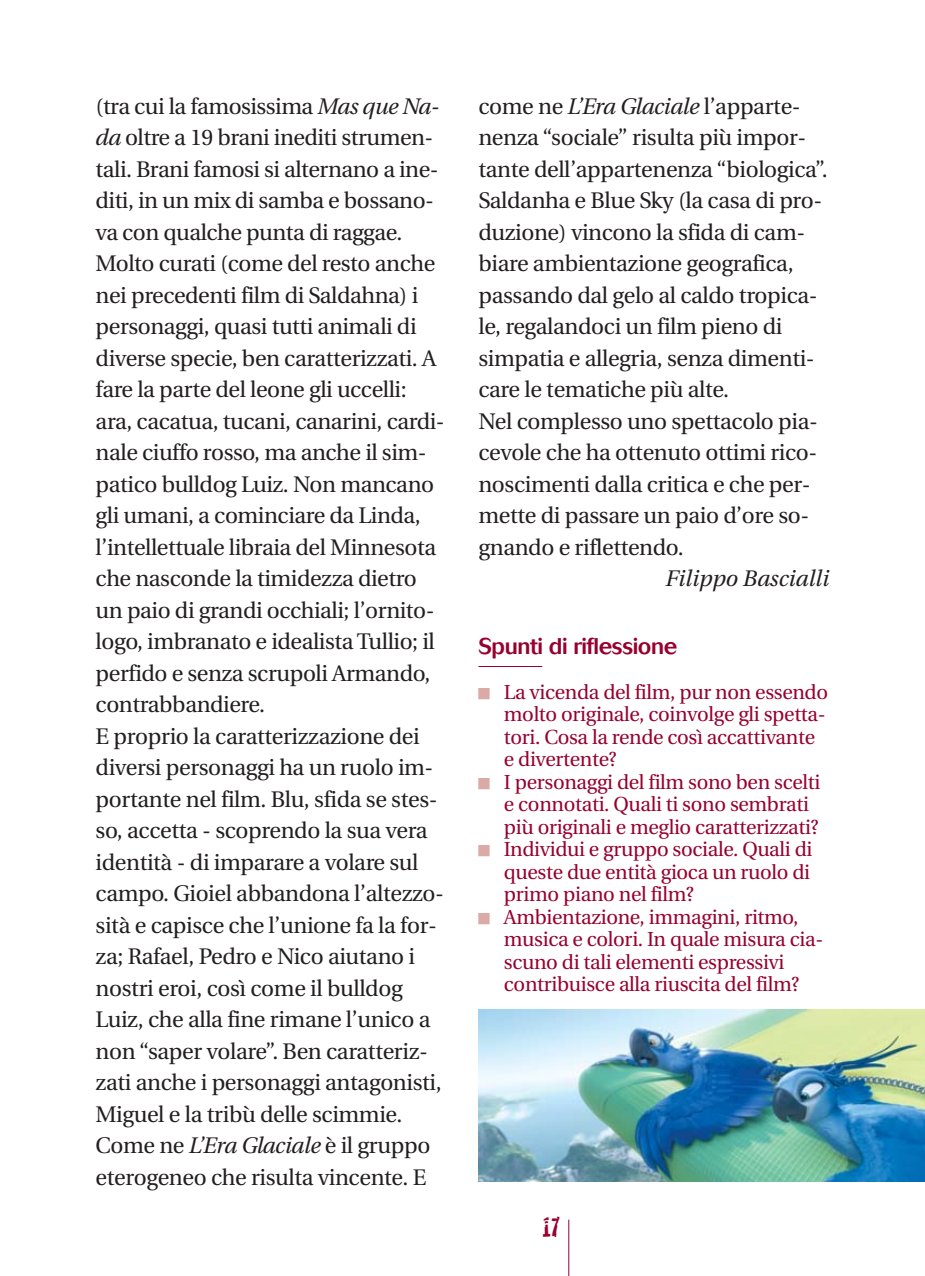
<style>
.page{position:relative;width:925px;height:1276px;background:#fff}
.page>*{position:absolute;margin:0;border:0;box-sizing:border-box;transform-origin:0 0}
.t1{font:27px "Cracked";color:#98002e}
.t2{font:22.5px/31.5px "Utopia";letter-spacing:-.015em;color:#231f20}
.t3{font:500 22.5px "Cosmos";letter-spacing:-.02em;color:#98002e}
.t4{font:italic 22.5px "Utopia";color:#231f20}
.t5{font:20.25px/22.5px "Utopia";letter-spacing:-.015em;color:#98002e}
.s1{font-style:italic}
</style>
<div class="page">
<hr style="left:478px;top:666px;width:64px;height:1px;background:#98002e">
<hr style="left:568px;top:1219px;width:1px;height:56px;background:#98002e">
<img style="left:478px;top:1009px;width:447px;height:172px">
<p class="t2" style="left:96px;top:92px;width:351px">(tra cui la famosissima <span class="s1">Mas que Na&shy;da</span> oltre a 19 brani inediti strumen&shy;tali. Brani famosi si alternano a ine&shy;diti, in un mix di samba e bossano&shy;va con qualche punta di raggae.<br>Molto curati (come del resto anche nei precedenti film di Saldahna) i personaggi, quasi tutti animali di diverse specie, ben caratterizzati. A fare la parte del leone gli uccelli: ara, cacatua, tucani, canarini, cardi&shy;nale ciuffo rosso, ma anche il sim&shy;patico bulldog Luiz. Non mancano gli umani, a cominciare da Linda, l’intellettuale libraia del Minnesota che nasconde la timidezza dietro un paio di grandi occhiali; l’ornito&shy;logo, imbranato e idealista Tullio; il perfido e senza scrupoli Armando, contrabbandiere.<br>E proprio la caratterizzazione dei diversi personaggi ha un ruolo im&shy;portante nel film. Blu, sfida se stes&shy;so, accetta - scoprendo la sua vera identità - di imparare a volare sul campo. Gioiel abbandona l’altezzo&shy;sità e capisce che l’unione fa la for&shy;za; Rafael, Pedro e Nico aiutano i nostri eroi, così come il bulldog Luiz, che alla fine rimane l’unico a non “saper volare”. Ben caratteriz&shy;zati anche i personaggi antagonisti, Miguel e la tribù delle scimmie.<br>Come ne <span class="s1">L’Era Glaciale</span> è il gruppo eterogeneo che risulta vincente. E</p>
<p class="t2" style="left:478px;top:92px;width:351px">come ne <span class="s1">L’Era Glaciale</span> l’apparte&shy;nenza “sociale” risulta più impor&shy;tante dell’appartenenza “biologica”.<br>Saldanha e Blue Sky (la casa di pro&shy;duzione) vincono la sfida di cam&shy;biare ambientazione geografica, passando dal gelo al caldo tropica&shy;le, regalandoci un film pieno di simpatia e allegria, senza dimenti&shy;care le tematiche più alte.<br>Nel complesso uno spettacolo pia&shy;cevole che ha ottenuto ottimi rico&shy;noscimenti dalla critica e che per&shy;mette di passare un paio d’ore so&shy;gnando e riflettendo.</p>
<p class="t4" style="left:665px;top:569px;width:165px">Filippo Bascialli</p>
<p class="t3" style="left:478px;top:638px;width:200px">Spunti di riflessione</p>
<p class="t5" style="left:504px;top:682px;width:326px">La vicenda del film, pur non essendo molto originale, coinvolge gli spetta&shy;tori. Cosa la rende così accattivante e divertente?<br>I personaggi del film sono ben scelti e connotati. Quali ti sono sembrati più originali e meglio caratterizzati?<br>Individui e gruppo sociale. Quali di queste due entità gioca un ruolo di primo piano nel film?<br>Ambientazione, immagini, ritmo, musica e colori. In quale misura cia&shy;scuno di tali elementi espressivi contribuisce alla riuscita del film?</p>
<p class="t1" style="left:542px;top:1218px;width:20px">17</p>
</div>
